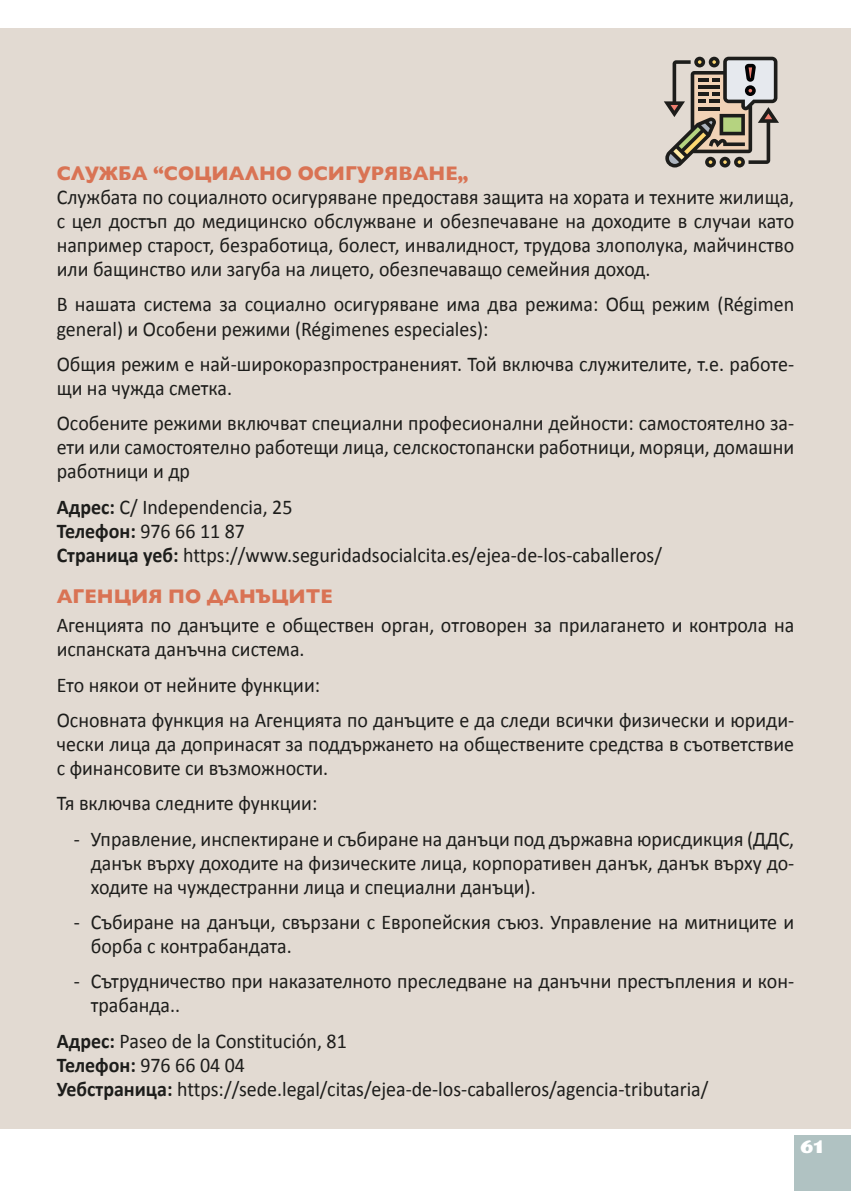
<style>
.page{position:relative;width:851px;height:1191px;background:#fff}
.page>*{position:absolute;margin:0;border:0;box-sizing:border-box;transform-origin:0 0}
.t1{font:21px/24px "Calibri";color:#1d1d1b;scale:.95 1}
.t2{font:700 20px "Gill Sans";color:#d97354;scale:.95 1}
.t3{font:18px "Oilvare Base";color:#fff}
.s1{font-weight:700}
</style>
<div class="page">
<div style="left:794px;top:1135px;width:56px;height:56px;background:#b0c2c2"></div>
<div style="left:0;top:28px;width:850px;height:1100px;background:#e2dad2"></div>
<svg style="left:664px;top:57px;width:114px;height:110px"></svg>
<hr style="left:697px;top:107px;width:22px;height:3px;background:#1d1d1b">
<p class="t2" style="left:57px;top:162px;width:435px">СЛУЖБА “СОЦИАЛНО ОСИГУРЯВАНЕ„</p>
<p class="t1" style="left:57px;top:184px;width:777px;text-align:justify">Службата по социалното осигуряване предоставя защита на хората и техните жилища, с цел достъп до медицинско обслужване и обезпечаване на доходите в случаи като например старост, безработица, болест, инвалидност, трудова злополука, майчинство или бащинство или загуба на лицето, обезпечаващо семейния доход.</p>
<p class="t1" style="left:57px;top:291px;width:777px">В нашата система за социално осигуряване има два режима: Общ режим (Régimen general) и Особени режими (Régimenes especiales):</p>
<p class="t1" style="left:57px;top:351px;width:777px">Общия режим е най-широкоразпространеният. Той включва служителите, т.е. работе&shy;щи на чужда сметка.</p>
<p class="t1" style="left:57px;top:410px;width:777px;text-align:justify">Особените режими включват специални професионални дейности: самостоятелно за&shy;ети или самостоятелно работещи лица, селскостопански работници, моряци, домашни работници и др</p>
<p class="t1" style="left:57px;top:493px;width:638px"><span class="s1">Адрес:</span> C/ Independencia, 25<br><span class="s1">Телефон:</span> 976 66 11 87<br><span class="s1">Страница уеб:</span> https://www.seguridadsocialcita.es/ejea-de-los-caballeros/</p>
<p class="t2" style="left:57px;top:584px;width:292px">АГЕНЦИЯ ПО ДАНЪЦИТЕ</p>
<p class="t1" style="left:57px;top:612px;width:777px">Агенцията по данъците е обществен орган, отговорен за прилагането и контрола на испанската данъчна система.</p>
<p class="t1" style="left:57px;top:666px;width:777px;line-height:35.4px">Ето някои от нейните функции:<br>Основната функция на Агенцията по данъците е да следи всички физически и юриди-</p>
<p class="t1" style="left:57px;top:731px;width:777px">чески лица да допринасят за поддържането на обществените средства в съответствие с финансовите си възможности.</p>
<p class="t1" style="left:57px;top:790px;width:276px">Тя включва следните функции:</p>
<p class="t1" style="left:91px;top:825px;width:742px;text-align:justify;text-indent:-17px">- Управление, инспектиране и събиране на данъци под държавна юрисдикция (ДДС, данък върху доходите на физическите лица, корпоративен данък, данък върху до&shy;ходите на чуждестранни лица и специални данъци).</p>
<p class="t1" style="left:91px;top:909px;width:742px;text-indent:-17px">- Събиране на данъци, свързани с Европейския съюз. Управление на митниците и борба с контрабандата.</p>
<p class="t1" style="left:91px;top:968px;width:741px;text-indent:-17px">- Сътрудничество при наказателното преследване на данъчни престъпления и кон&shy;трабанда..</p>
<p class="t1" style="left:57px;top:1027px;width:687px"><span class="s1">Адрес:</span> Paseo de la Constitución, 81<br><span class="s1">Телефон:</span> 976 66 04 04<br><span class="s1">Уебстраница:</span> https://sede.legal/citas/ejea-de-los-caballeros/agencia-tributaria/</p>
<p class="t3" style="left:799px;top:1136px;width:25px">61</p>
</div>
